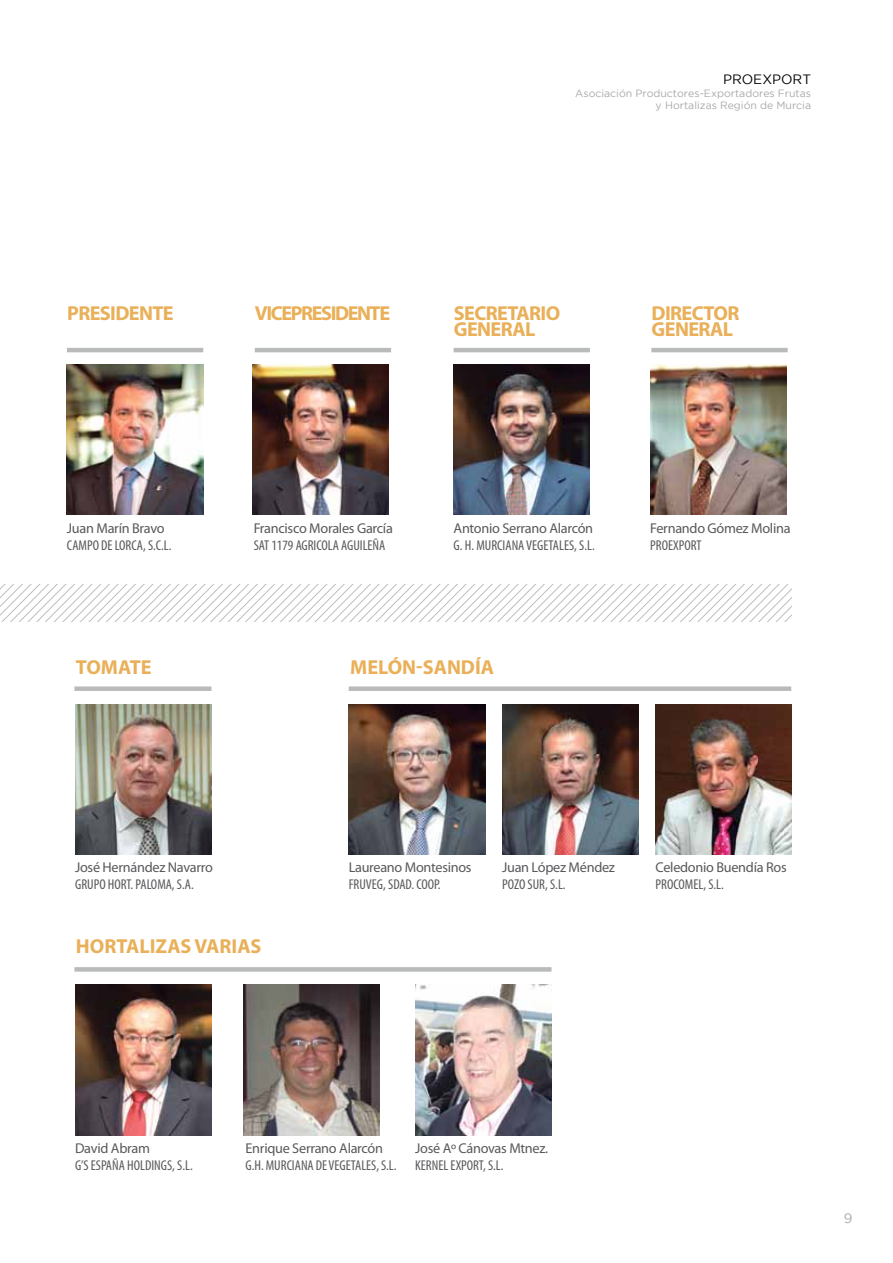
<style>
.page{position:relative;width:893px;height:1263px;background:#fff}
.page>*{position:absolute;margin:0;border:0;box-sizing:border-box;transform-origin:0 0}
.t1{font:700 20.25px/16.5px "Myriad Pro";letter-spacing:-.03em;color:#e9b059}
.t2{font:700 20.25px "Myriad Pro";letter-spacing:-.07em;color:#e9b059}
.t3{font:700 20.25px "Myriad Pro";color:#e9b059}
.t4{font:condensed 14.25px "Myriad Pro";color:#58595b}
.t5{font:14.25px "Myriad Pro";letter-spacing:-.02em;color:#58595b}
.t6{font:13.5px "Gotham";color:#000}
.t7{font:13.5px "Gotham";color:#a7a9ac}
.t8{font:10.5px/12.6px "Gotham";color:#a7a9ac;text-align:right}
</style>
<div class="page">
<div style="left:74px;top:967px;width:477px;height:5px;background:#b9bbbb"></div>
<img style="left:75px;top:985px;width:136px;height:150px">
<img style="left:415px;top:985px;width:136px;height:150px">
<img style="left:243px;top:985px;width:136px;height:150px">
<div style="left:74px;top:686px;width:137px;height:5px;background:#b9bbbb"></div>
<img style="left:75px;top:704px;width:136px;height:150px">
<div style="left:349px;top:686px;width:442px;height:5px;background:#b9bbbb"></div>
<img style="left:349px;top:704px;width:136px;height:150px">
<img style="left:656px;top:704px;width:136px;height:150px">
<img style="left:502px;top:704px;width:136px;height:150px">
<img style="left:67px;top:364px;width:136px;height:150px">
<img style="left:454px;top:364px;width:136px;height:150px">
<img style="left:252px;top:364px;width:137px;height:150px">
<img style="left:650px;top:364px;width:137px;height:150px">
<hr style="left:454px;top:348px;width:136px;height:4px;background:#b9bbbb">
<hr style="left:255px;top:348px;width:136px;height:4px;background:#b9bbbb">
<hr style="left:67px;top:348px;width:136px;height:4px;background:#b9bbbb">
<hr style="left:651px;top:348px;width:137px;height:4px;background:#b9bbbb">
<svg style="left:0;top:584px;width:792px;height:37px"></svg>
<p class="t6" style="left:723px;top:72px;width:90px">PROEXPORT</p>
<p class="t8" style="left:575px;top:87px;width:237px">Asociación Productores-Exportadores Frutas y Hortalizas Región de Murcia</p>
<h1 class="t1" style="left:67px;top:305px;width:12px">PRESIDENTE</h1>
<h1 class="t2" style="left:255px;top:301px;width:137px">VICEPRESIDENTE</h1>
<h1 class="t1" style="left:652px;top:305px;width:89px">DIRECTOR<br>GENERAL</h1>
<h1 class="t1" style="left:454px;top:305px;width:108px">SECRETARIO<br>GENERAL</h1>
<p class="t5" style="left:67px;top:521px;width:99px">Juan Marín Bravo</p>
<p class="t4" style="left:67px;top:538px;width:106px">CAMPO DE LORCA, S.C.L.</p>
<h1 class="t1" style="left:76px;top:659px;width:77px">TOMATE</h1>
<p class="t5" style="left:254px;top:521px;width:141px">Francisco Morales García</p>
<p class="t4" style="left:254px;top:538px;width:133px">SAT 1179 AGRICOLA AGUILEÑA</p>
<p class="t5" style="left:454px;top:521px;width:141px">Antonio Serrano Alarcón</p>
<p class="t4" style="left:454px;top:538px;width:143px">G. H. MURCIANA VEGETALES, S.L.</p>
<h1 class="t3" style="left:350px;top:656px;width:145px">MELÓN-SANDÍA</h1>
<p class="t5" style="left:650px;top:521px;width:142px">Fernando Gómez Molina</p>
<p class="t4" style="left:650px;top:538px;width:53px">PROEXPORT</p>
<p class="t5" style="left:75px;top:860px;width:139px">José Hernández Navarro</p>
<p class="t4" style="left:75px;top:877px;width:120px">GRUPO HORT. PALOMA, S.A.</p>
<h1 class="t1" style="left:76px;top:938px;width:12px">HORTALI</h1>
<h1 class="t1" style="left:155px;top:938px;width:52px">ZAS VARIAS</h1>
<p class="t5" style="left:349px;top:860px;width:124px">Laureano Montesinos</p>
<p class="t4" style="left:349px;top:877px;width:93px">FRUVEG, SDAD. COOP.</p>
<p class="t5" style="left:502px;top:860px;width:114px">Juan López Méndez</p>
<p class="t4" style="left:502px;top:877px;width:65px">POZO SUR, S.L.</p>
<p class="t5" style="left:656px;top:860px;width:133px">Celedonio Buendía Ros</p>
<p class="t4" style="left:656px;top:877px;width:70px">PROCOMEL, S.L.</p>
<p class="t5" style="left:75px;top:1140px;width:76px">David Abram</p>
<p class="t4" style="left:75px;top:1157px;width:119px">G’S ESPAÑA HOLDINGS, S.L.</p>
<p class="t5" style="left:246px;top:1140px;width:139px">Enrique Serrano Alarcón</p>
<p class="t4" style="left:246px;top:1157px;width:153px">G.H. MURCIANA DE VEGETALES, S.L.</p>
<p class="t5" style="left:415px;top:1140px;width:134px">José Aº Cánovas Mtnez.</p>
<p class="t4" style="left:415px;top:1157px;width:90px">KERNEL EXPORT, S.L.</p>
<p class="t7" style="left:844px;top:1210px;width:10px">9</p>
</div>
